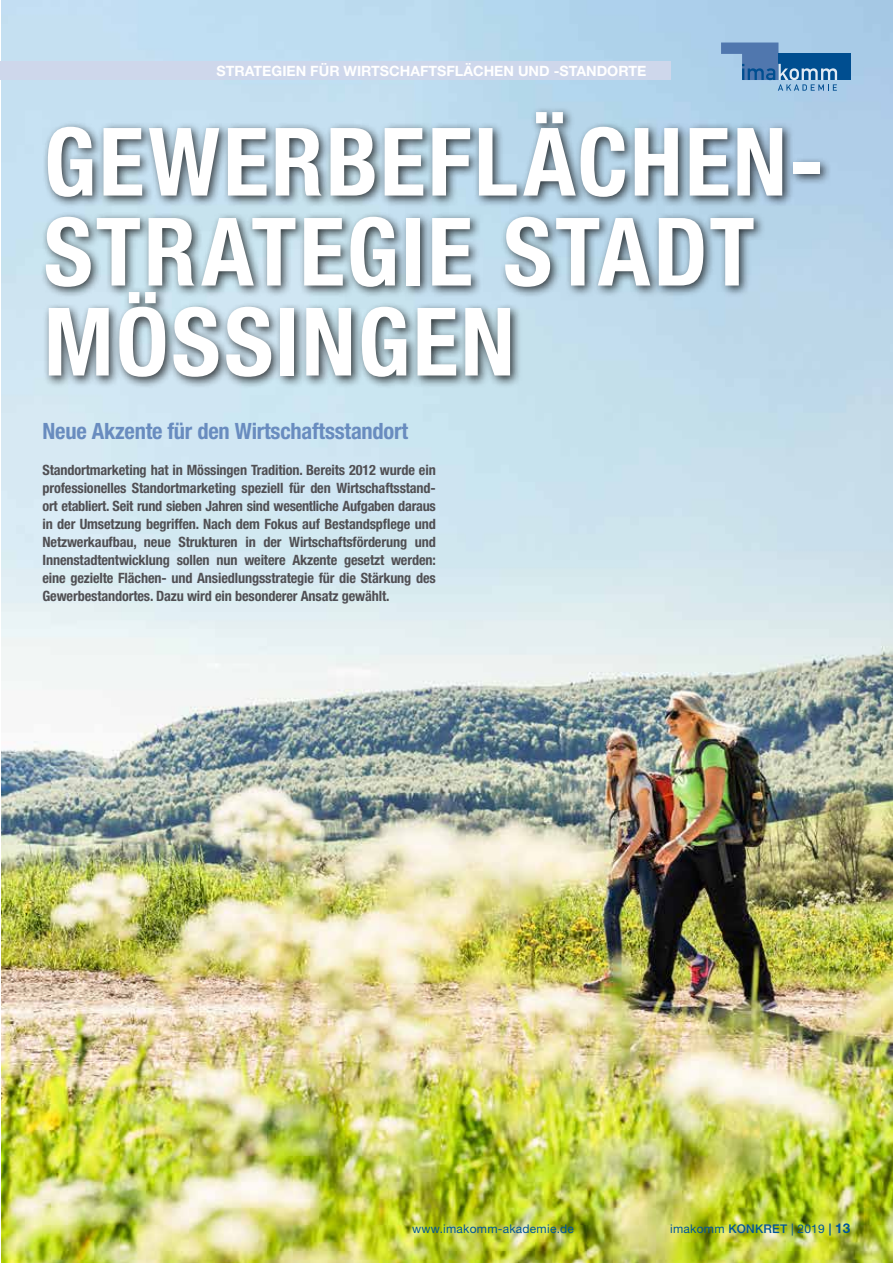
<style>
.page{position:relative;width:893px;height:1263px;background:#fff}
.page>*{position:absolute;margin:0;border:0;box-sizing:border-box;transform-origin:0 0}
.t1{font:700 condensed 94.5px/90px "Helvetica Neue LT Std";letter-spacing:.025em;color:#fff}
.t2{font:700 condensed 22.5px "Helvetica Neue LT Std";letter-spacing:-.01em;color:#698cbf}
.t3{font:700 condensed 14.25px/18px "Helvetica Neue LT Std";letter-spacing:-.01em;color:#504f53;text-align:justify}
.t4{font:700 14.25px "Helvetica Neue LT Std";color:#fff}
.t5{font:12px "Helvetica Neue LT Std";letter-spacing:.02em;color:#059}
.s1{font-weight:500}
.s2{font-weight:700;font-size:13.5px}
</style>
<div class="page">
<img style="left:1px;top:0;width:892px;height:1263px">
<div style="left:0;top:62px;width:671px;height:18px;background:#ced7eb"></div>
<div style="left:778px;top:54px;width:72px;height:26px;background:#004e90"></div>
<svg style="left:721px;top:43px;width:116px;height:48px"></svg>
<div style="left:40px;top:106px;width:792px;height:283px;background:#000;opacity:.75"></div>
<p class="t4" style="left:217px;top:62px;width:431px">STRATEGIEN FÜR WIRTSCHAFTSFLÄCHEN UND -STANDORTE</p>
<h1 class="t1" style="left:44px;top:116px;width:782px">GEWERBEFLÄCHEN-<br>STRATEGIE STADT<br>MÖSSINGEN</h1>
<h2 class="t2" style="left:43px;top:417px;width:367px">Neue Akzente für den Wirtschaftsstandort</h2>
<p class="t3" style="left:43px;top:460px;width:395px">Standortmarketing hat in Mössingen Tradition. Bereits 2012 wurde ein professionelles Standortmarketing speziell für den Wirtschaftsstand&shy;ort etabliert. Seit rund sieben Jahren sind wesentliche Aufgaben daraus in der Umsetzung begriffen. Nach dem Fokus auf Bestandspflege und Netzwerkaufbau, neue Strukturen in der Wirtschaftsförderung und Innenstadtentwicklung sollen nun weitere Akzente gesetzt werden: eine gezielte Flächen- und Ansiedlungsstrategie für die Stärkung des Gewerbestandortes. Dazu wird ein besonderer Ansatz gewählt.</p>
<p class="t5" style="left:412px;top:1222px;width:163px">www.imakomm-akademie.de</p>
<p class="t5" style="left:670px;top:1222px;width:182px">imakomm <span class="s1">KONKRET</span> | 2019 <span class="s1">|</span> <span class="s2">13</span></p>
</div>
